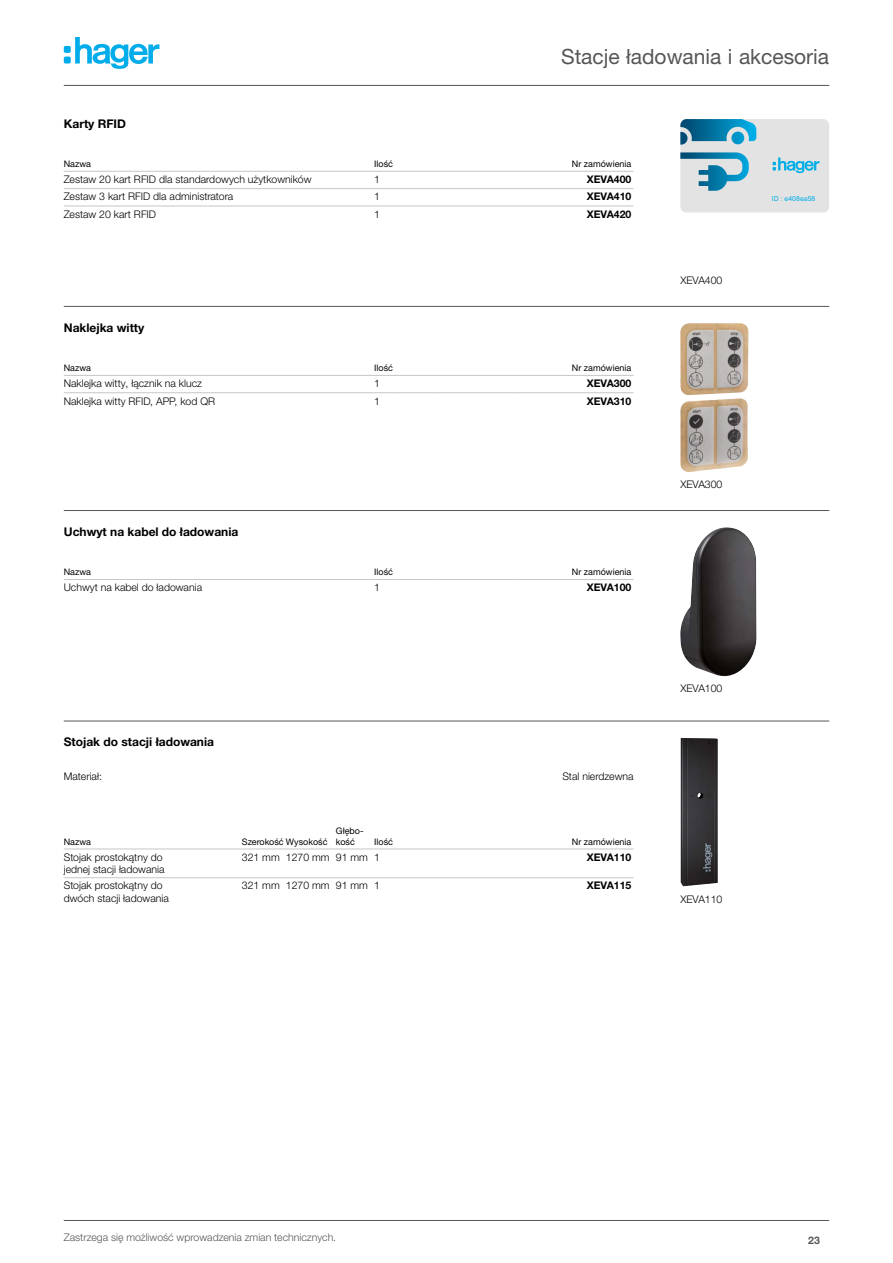
<style>
.page{position:relative;width:893px;height:1263px;background:#fff}
.page>*{position:absolute;margin:0;border:0;box-sizing:border-box;transform-origin:0 0}
.lv5___Headline_Subch{font:21px "Helvetica Neue LTW1 G";color:#565656}
.lv6___PGR_Name_left{font:700 12px "Helvetica Neue LTW1 G";color:#000}
.lv7___Order_Table_le{font:300 10.5px/12.8px "Helvetica Neue LTW1 G";color:#000}
.lv7___Order_Table_Ar{font:700 10.5px "Helvetica Neue LTW1 G";color:#000}
.Footer___Helv45_7_8{font:300 10.5px "Helvetica Neue LTW1 G";color:#565656}
.lv6___PGR_Copy_right{font:300 10.5px "Helvetica Neue LTW1 G";color:#000}
.lv7___Article-Nr_lef{font:300 10.5px "Helvetica Neue LTW1 G";color:#000}
.hager_Pagina_7pt_9pt{font:700 10.5px "Helvetica Neue LTW1 G";color:#565656}
.lv7___Order_Table_He{font:9px/10.5px "Helvetica Neue LTW1 G";color:#000}
.t1{font:6.9px "Arial";color:#00aee7}
</style>
<div class="page">
<hr style="left:64px;top:306px;width:765px;height:1px;background:#565656">
<hr style="left:64px;top:510px;width:765px;height:1px;background:#565656">
<hr style="left:64px;top:721px;width:765px;height:1px;background:#565656">
<div style="left:680px;top:119px;width:149px;height:93px;background:#e3e3e3;border-radius:6px"></div>
<svg style="left:680px;top:119px;width:76px;height:72px"></svg>
<svg style="left:773px;top:157px;width:46px;height:16px"></svg>
<img style="left:680px;top:323px;width:69px;height:149px">
<img style="left:680px;top:527px;width:76px;height:149px">
<img style="left:681px;top:738px;width:37px;height:148px">
<svg style="left:75px;top:37px;width:84px;height:32px"></svg>
<div style="left:64px;top:46px;width:7px;height:7px;background:#00ace9;border-radius:2px"></div>
<div style="left:64px;top:57px;width:7px;height:7px;background:#00ace9;border-radius:2px"></div>
<hr style="left:64px;top:1220px;width:765px;height:1px;background:#565656">
<hr style="left:64px;top:85px;width:765px;height:1px;background:#565656">
<hr style="left:64px;top:171px;width:310px;height:1px;background:#c5c6c6">
<svg style="left:374px;top:171px;width:26px;height:1px"></svg>
<hr style="left:400px;top:171px;width:34px;height:1px;background:#c5c6c6">
<hr style="left:434px;top:171px;width:85px;height:1px;background:#c5c6c6">
<svg style="left:519px;top:171px;width:21px;height:1px"></svg>
<hr style="left:540px;top:171px;width:94px;height:1px;background:#c5c6c6">
<hr style="left:64px;top:188px;width:310px;height:1px;background:#c5c6c6">
<svg style="left:374px;top:188px;width:26px;height:1px"></svg>
<hr style="left:400px;top:188px;width:34px;height:1px;background:#c5c6c6">
<hr style="left:434px;top:188px;width:85px;height:1px;background:#c5c6c6">
<svg style="left:519px;top:188px;width:21px;height:1px"></svg>
<hr style="left:540px;top:188px;width:94px;height:1px;background:#c5c6c6">
<hr style="left:64px;top:206px;width:310px;height:1px;background:#c5c6c6">
<svg style="left:374px;top:206px;width:26px;height:1px"></svg>
<hr style="left:400px;top:206px;width:34px;height:1px;background:#c5c6c6">
<hr style="left:434px;top:206px;width:85px;height:1px;background:#c5c6c6">
<svg style="left:519px;top:206px;width:21px;height:1px"></svg>
<hr style="left:540px;top:206px;width:94px;height:1px;background:#c5c6c6">
<hr style="left:64px;top:375px;width:310px;height:1px;background:#c5c6c6">
<svg style="left:374px;top:375px;width:26px;height:1px"></svg>
<hr style="left:400px;top:375px;width:34px;height:1px;background:#c5c6c6">
<hr style="left:434px;top:375px;width:85px;height:1px;background:#c5c6c6">
<svg style="left:519px;top:375px;width:21px;height:1px"></svg>
<hr style="left:540px;top:375px;width:94px;height:1px;background:#c5c6c6">
<hr style="left:64px;top:392px;width:310px;height:1px;background:#c5c6c6">
<svg style="left:374px;top:392px;width:26px;height:1px"></svg>
<hr style="left:400px;top:392px;width:34px;height:1px;background:#c5c6c6">
<hr style="left:434px;top:392px;width:85px;height:1px;background:#c5c6c6">
<svg style="left:519px;top:392px;width:21px;height:1px"></svg>
<hr style="left:540px;top:392px;width:94px;height:1px;background:#c5c6c6">
<hr style="left:64px;top:579px;width:310px;height:1px;background:#c5c6c6">
<svg style="left:374px;top:579px;width:26px;height:1px"></svg>
<hr style="left:400px;top:579px;width:34px;height:1px;background:#c5c6c6">
<hr style="left:434px;top:579px;width:85px;height:1px;background:#c5c6c6">
<svg style="left:519px;top:579px;width:21px;height:1px"></svg>
<hr style="left:540px;top:579px;width:94px;height:1px;background:#c5c6c6">
<hr style="left:64px;top:849px;width:178px;height:1px;background:#c5c6c6">
<hr style="left:242px;top:849px;width:44px;height:1px;background:#c5c6c6">
<hr style="left:286px;top:849px;width:50px;height:1px;background:#c5c6c6">
<hr style="left:336px;top:849px;width:38px;height:1px;background:#c5c6c6">
<svg style="left:374px;top:849px;width:26px;height:1px"></svg>
<hr style="left:400px;top:849px;width:34px;height:1px;background:#c5c6c6">
<hr style="left:434px;top:849px;width:85px;height:1px;background:#c5c6c6">
<svg style="left:519px;top:849px;width:21px;height:1px"></svg>
<hr style="left:540px;top:849px;width:94px;height:1px;background:#c5c6c6">
<hr style="left:64px;top:877px;width:178px;height:1px;background:#c5c6c6">
<hr style="left:242px;top:877px;width:44px;height:1px;background:#c5c6c6">
<hr style="left:286px;top:877px;width:50px;height:1px;background:#c5c6c6">
<hr style="left:336px;top:877px;width:38px;height:1px;background:#c5c6c6">
<svg style="left:374px;top:877px;width:26px;height:1px"></svg>
<hr style="left:400px;top:877px;width:34px;height:1px;background:#c5c6c6">
<hr style="left:434px;top:877px;width:85px;height:1px;background:#c5c6c6">
<svg style="left:519px;top:877px;width:21px;height:1px"></svg>
<hr style="left:540px;top:877px;width:94px;height:1px;background:#c5c6c6">
<p class="lv6___PGR_Name_left" style="left:64px;top:116px;width:64px">Karty RFID</p>
<p class="lv5___Headline_Subch" style="left:561px;top:43px;width:270px">Stacje ładowania i akcesoria</p>
<p class="lv7___Order_Table_He" style="left:64px;top:159px;width:29px">Nazwa</p>
<p class="lv7___Order_Table_He" style="left:374px;top:159px;width:20px">Ilość</p>
<p class="lv7___Order_Table_He" style="left:572px;top:159px;width:61px">Nr zamówienia</p>
<p class="lv7___Order_Table_le" style="left:64px;top:173px;width:249px">Zestaw 20 kart RFID dla standardowych użytkowników</p>
<p class="lv7___Order_Table_le" style="left:374px;top:173px;width:7px">1</p>
<p class="lv7___Order_Table_Ar" style="left:587px;top:173px;width:46px">XEVA400</p>
<p class="lv7___Order_Table_le" style="left:64px;top:190px;width:171px">Zestaw 3 kart RFID dla administratora</p>
<p class="lv7___Order_Table_le" style="left:374px;top:190px;width:7px">1</p>
<p class="lv7___Order_Table_Ar" style="left:587px;top:190px;width:46px">XEVA410</p>
<p class="lv7___Order_Table_le" style="left:64px;top:208px;width:94px">Zestaw 20 kart RFID</p>
<p class="lv7___Order_Table_le" style="left:374px;top:208px;width:7px">1</p>
<p class="lv7___Order_Table_Ar" style="left:587px;top:207px;width:46px">XEVA420</p>
<p class="lv6___PGR_Name_left" style="left:64px;top:320px;width:82px">Naklejka witty</p>
<p class="lv7___Order_Table_He" style="left:64px;top:363px;width:29px">Nazwa</p>
<p class="lv7___Order_Table_He" style="left:374px;top:363px;width:20px">Ilość</p>
<p class="lv7___Order_Table_He" style="left:572px;top:363px;width:61px">Nr zamówienia</p>
<p class="lv7___Order_Table_le" style="left:64px;top:377px;width:140px">Naklejka witty, łącznik na klucz</p>
<p class="lv7___Order_Table_le" style="left:374px;top:377px;width:7px">1</p>
<p class="lv7___Order_Table_Ar" style="left:587px;top:377px;width:46px">XEVA300</p>
<p class="lv7___Order_Table_le" style="left:64px;top:394px;width:153px">Naklejka witty RFID, APP, kod QR</p>
<p class="lv7___Order_Table_le" style="left:374px;top:394px;width:7px">1</p>
<p class="lv7___Order_Table_Ar" style="left:587px;top:394px;width:46px">XEVA310</p>
<p class="lv6___PGR_Name_left" style="left:64px;top:524px;width:176px">Uchwyt na kabel do ładowania</p>
<p class="lv7___Order_Table_He" style="left:64px;top:567px;width:29px">Nazwa</p>
<p class="lv7___Order_Table_He" style="left:374px;top:567px;width:20px">Ilość</p>
<p class="lv7___Order_Table_He" style="left:572px;top:567px;width:61px">Nr zamówienia</p>
<p class="lv7___Order_Table_le" style="left:64px;top:581px;width:140px">Uchwyt na kabel do ładowania</p>
<p class="lv7___Order_Table_le" style="left:374px;top:581px;width:7px">1</p>
<p class="lv7___Order_Table_Ar" style="left:587px;top:581px;width:46px">XEVA100</p>
<p class="lv6___PGR_Name_left" style="left:64px;top:735px;width:152px">Stojak do stacji ładowania</p>
<p class="lv6___PGR_Copy_right" style="left:64px;top:770px;width:40px">Materiał:</p>
<p class="lv6___PGR_Copy_right" style="left:562px;top:770px;width:73px">Stal nierdzewna</p>
<p class="lv7___Order_Table_He" style="left:64px;top:836px;width:29px">Nazwa</p>
<p class="lv7___Order_Table_He" style="left:242px;top:836px;width:87px">Szerokość Wysokość</p>
<p class="lv7___Order_Table_He" style="left:336px;top:826px;width:29px">Głębo&shy;kość</p>
<p class="lv7___Order_Table_He" style="left:374px;top:836px;width:20px">Ilość</p>
<p class="lv7___Order_Table_He" style="left:572px;top:836px;width:61px">Nr zamówienia</p>
<p class="lv7___Order_Table_le" style="left:64px;top:850px;width:102px">Stojak prostokątny do jednej stacji ładowania</p>
<p class="lv7___Order_Table_le" style="left:242px;top:850px;width:39px">321 mm</p>
<p class="lv7___Order_Table_le" style="left:286px;top:850px;width:45px">1270 mm</p>
<p class="lv7___Order_Table_le" style="left:336px;top:850px;width:34px">91 mm</p>
<p class="lv7___Order_Table_le" style="left:374px;top:850px;width:7px">1</p>
<p class="lv7___Order_Table_Ar" style="left:587px;top:850px;width:46px">XEVA110</p>
<p class="lv7___Order_Table_le" style="left:64px;top:879px;width:107px">Stojak prostokątny do dwóch stacji ładowania</p>
<p class="lv7___Order_Table_le" style="left:242px;top:879px;width:39px">321 mm</p>
<p class="lv7___Order_Table_le" style="left:286px;top:879px;width:45px">1270 mm</p>
<p class="lv7___Order_Table_le" style="left:336px;top:879px;width:34px">91 mm</p>
<p class="lv7___Order_Table_le" style="left:374px;top:879px;width:7px">1</p>
<p class="lv7___Order_Table_Ar" style="left:587px;top:879px;width:46px">XEVA115</p>
<p class="lv7___Article-Nr_lef" style="left:680px;top:274px;width:44px">XEVA400</p>
<p class="lv7___Article-Nr_lef" style="left:680px;top:478px;width:44px">XEVA300</p>
<p class="lv7___Article-Nr_lef" style="left:680px;top:682px;width:44px">XEVA100</p>
<p class="lv7___Order_Table_le" style="left:680px;top:892px;width:44px">XEVA110</p>
<p class="t1" style="left:772px;top:193px;width:45px">ID : e408ea58</p>
<p class="Footer___Helv45_7_8" style="left:64px;top:1230px;width:274px">Zastrzega się możliwość wprowadzenia zmian technicznych.</p>
<p class="hager_Pagina_7pt_9pt" style="left:808px;top:1233px;width:13px">23</p>
</div>
